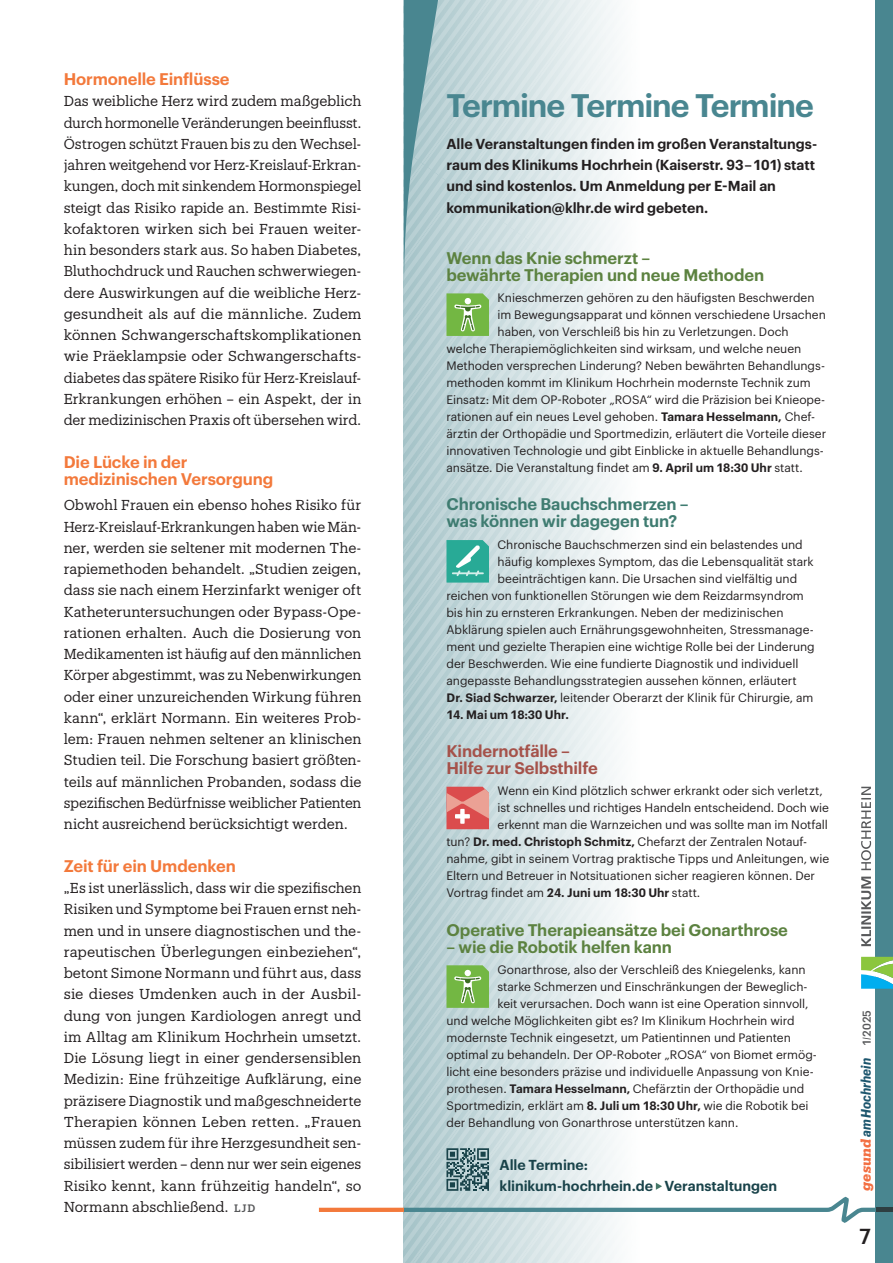
<style>
.page{position:relative;width:893px;height:1263px;background:#fff}
.page>*{position:absolute;margin:0;border:0;box-sizing:border-box;transform-origin:0 0}
.t1{font:600 31.95px "Graphik";letter-spacing:-.035em;color:#498690}
.t2{font:500 21.3px "Graphik";color:#231f20}
.t3{font:600 16.5px/17px "Graphik";letter-spacing:-.01em;color:#5c8240}
.t4{font:600 16.5px/17px "Graphik";letter-spacing:-.01em;color:#f3793b}
.t5{font:600 16.5px/17px "Graphik";letter-spacing:-.005em;color:#3f7c71}
.t6{font:600 16.5px/17px "Graphik";letter-spacing:-.01em;color:#a5524a}
.t7{font:14.1px/21.3px "Produkt";letter-spacing:-.01em;color:#231f20;text-align:justify}
.t8{font:600 14.1px/21.3px "Graphik";letter-spacing:-.005em;color:#231f20}
.t9{font:600 14.1px/21.3px "Graphik";letter-spacing:-.005em;color:#19434a}
.t10{font:italic 700 13.5px "Graphik Compact";color:#1d566e}
.t11{font:12px "Graphik";color:#231f20}
.t12{font:600 12px "Graphik";color:#231f20}
.s1{font-weight:500;font-size:10.65px;color:#57585a}
.s2{font-weight:600}
.s3{font-family:"Produkt";color:#f36f42}
.s4{font-family:"Graphik";font-weight:500;font-style:normal;font-size:11.25px;color:#57585a}
</style>
<div class="page">
<div style="left:404px;top:0;width:236px;height:1263px;background:linear-gradient(to right,#acc8cc,#fefefe)"></div>
<svg style="left:404px;top:0;width:36px;height:288px"></svg>
<hr style="left:319px;top:1208px;width:85px;height:4px;background:#f3793b">
<svg style="left:446px;top:293px;width:43px;height:43px"></svg>
<svg style="left:446px;top:540px;width:43px;height:43px"></svg>
<svg style="left:446px;top:787px;width:43px;height:42px"></svg>
<svg style="left:446px;top:965px;width:43px;height:43px"></svg>
<svg style="left:400px;top:1148px;width:476px;height:77px"></svg>
<div style="left:876px;top:0;width:17px;height:1263px;background:#498690"></div>
<svg style="left:861px;top:957px;width:32px;height:32px"></svg>
<svg style="left:861px;top:787px;width:10px;height:83px"></svg>
<svg style="left:861px;top:877px;width:10px;height:69px"></svg>
<hr style="left:876px;top:1208px;width:17px;height:4px;background:#2e3e41">
<h3 class="t4" style="left:64px;top:69px;width:167px">Hormonelle Einflüsse</h3>
<p class="t7" style="left:64px;top:90px;width:299px">Das weibliche Herz wird zudem maßgeblich durch hormonelle Veränderungen beeinflusst.<br>Östrogen schützt Frauen bis zu den Wechsel&shy;jahren weitgehend vor Herz-Kreislauf-Erkran&shy;kungen, doch mit sinkendem Hormonspiegel steigt das Risiko rapide an. Bestimmte Risi&shy;kofaktoren wirken sich bei Frauen weiter&shy;hin besonders stark aus. So haben Diabetes, Bluthochdruck und Rauchen schwerwiegen&shy;dere Auswirkungen auf die weibliche Herz&shy;gesundheit als auf die männliche. Zudem können Schwangerschaftskomplikationen wie Präeklampsie oder Schwangerschafts&shy;diabetes das spätere Risiko für Herz-Kreislauf-Erkrankungen erhöhen – ein Aspekt, der in der medizinischen Praxis oft übersehen wird.</p>
<h3 class="t4" style="left:64px;top:452px;width:211px">Die Lücke in der medizinischen Versorgung</h3>
<p class="t7" style="left:64px;top:494px;width:299px">Obwohl Frauen ein ebenso hohes Risiko für Herz-Kreislauf-Erkrankungen haben wie Män&shy;ner, werden sie seltener mit modernen The&shy;rapiemethoden behandelt. „Studien zeigen, dass sie nach einem Herzinfarkt weniger oft Katheteruntersuchungen oder Bypass-Ope&shy;rationen erhalten. Auch die Dosierung von Medikamenten ist häufig auf den männlichen Körper abgestimmt, was zu Nebenwirkungen oder einer unzureichenden Wirkung führen kann“, erklärt Normann. Ein weiteres Prob&shy;lem: Frauen nehmen seltener an klinischen Studien teil. Die Forschung basiert größten&shy;teils auf männlichen Probanden, sodass die spezifischen Bedürfnisse weiblicher Patienten nicht ausreichend berücksichtigt werden.</p>
<h3 class="t4" style="left:64px;top:856px;width:174px">Zeit für ein Umdenken</h3>
<p class="t7" style="left:64px;top:876px;width:299px">„Es ist unerlässlich, dass wir die spezifischen Risiken und Symptome bei Frauen ernst neh&shy;men und in unsere diagnostischen und the&shy;rapeutischen Überlegungen einbeziehen“, betont Simone Normann und führt aus, dass sie dieses Umdenken auch in der Ausbil&shy;dung von jungen Kardiologen anregt und im Alltag am Klinikum Hochrhein umsetzt.<br>Die Lösung liegt in einer gendersensiblen Medizin: Eine frühzeitige Aufklärung, eine präzisere Diagnostik und maßgeschneiderte Therapien können Leben retten. „Frauen müssen zudem für ihre Herzgesundheit sen&shy;sibilisiert werden – denn nur wer sein eigenes Risiko kennt, kann frühzeitig handeln“, so Normann abschließend. <span class="s1">LJD</span></p>
<h1 class="t1" style="left:446px;top:81px;width:369px">Termine Termine Termine</h1>
<p class="t8" style="left:446px;top:132px;width:372px">Alle Veranstaltungen finden im großen Veranstaltungs&shy;raum des Klinikums Hochrhein (Kaiserstr. 93 – 101) statt und sind kostenlos. Um Anmeldung per E-Mail an kommunikation@klhr.de wird gebeten.</p>
<h3 class="t3" style="left:446px;top:248px;width:319px">Wenn das Knie schmerzt –<br>bewährte Therapien und neue Methoden</h3>
<p class="t11" style="left:497px;top:289px;width:318px">Knieschmerzen gehören zu den häufigsten Beschwerden</p>
<p class="t11" style="left:497px;top:306px;width:330px">im Bewegungsapparat und können verschiedene Ursachen</p>
<p class="t11" style="left:497px;top:323px;width:293px">haben, von Verschleiß bis hin zu Verletzungen. Doch</p>
<p class="t11" style="left:446px;top:340px;width:356px">welche Therapiemöglichkeiten sind wirksam, und welche neuen</p>
<p class="t11" style="left:446px;top:357px;width:380px">Methoden versprechen Linderung? Neben bewährten Behandlungs-</p>
<p class="t11" style="left:446px;top:374px;width:366px">methoden kommt im Klinikum Hochrhein modernste Technik zum</p>
<p class="t11" style="left:446px;top:391px;width:380px">Einsatz: Mit dem OP-Roboter „ROSA“ wird die Präzision bei Knieope-</p>
<p class="t11" style="left:446px;top:408px;width:370px">rationen auf ein neues Level gehoben. <span class="s2">Tamara Hesselmann,</span> Chef-</p>
<p class="t11" style="left:446px;top:425px;width:381px">ärztin der Orthopädie und Sportmedizin, erläutert die Vorteile dieser</p>
<p class="t11" style="left:446px;top:442px;width:379px">innovativen Technologie und gibt Einblicke in aktuelle Behandlungs-</p>
<p class="t11" style="left:446px;top:459px;width:358px">ansätze. Die Veranstaltung findet am <span class="s2">9. April um 18:30 Uhr</span> statt.</p>
<h3 class="t5" style="left:446px;top:494px;width:244px">Chronische Bauchschmerzen – was können wir dagegen tun?</h3>
<p class="t11" style="left:497px;top:535px;width:307px">Chronische Bauchschmerzen sind ein belastendes und</p>
<p class="t11" style="left:497px;top:552px;width:318px">häufig komplexes Symptom, das die Lebensqualität stark</p>
<p class="t11" style="left:497px;top:569px;width:301px">beeinträchtigen kann. Die Ursachen sind vielfältig und</p>
<p class="t11" style="left:446px;top:586px;width:359px">reichen von funktionellen Störungen wie dem Reizdarmsyndrom</p>
<p class="t11" style="left:446px;top:603px;width:338px">bis hin zu ernsteren Erkrankungen. Neben der medizinischen</p>
<p class="t11" style="left:446px;top:620px;width:369px">Abklärung spielen auch Ernährungsgewohnheiten, Stressmanage-</p>
<p class="t11" style="left:446px;top:637px;width:370px">ment und gezielte Therapien eine wichtige Rolle bei der Linderung</p>
<p class="t11" style="left:446px;top:654px;width:353px">der Beschwerden. Wie eine fundierte Diagnostik und individuell</p>
<p class="t11" style="left:446px;top:671px;width:352px">angepasste Behandlungsstrategien aussehen können, erläutert</p>
<p class="t11" style="left:446px;top:688px;width:368px"><span class="s2">Dr. Siad Schwarzer,</span> leitender Oberarzt der Klinik für Chirurgie, am</p>
<p class="t12" style="left:446px;top:705px;width:124px">14. Mai um 18:30 Uhr.</p>
<h3 class="t6" style="left:446px;top:741px;width:153px">Kindernotfälle –<br>Hilfe zur Selbsthilfe</h3>
<p class="t11" style="left:497px;top:782px;width:327px">Wenn ein Kind plötzlich schwer erkrankt oder sich verletzt,</p>
<p class="t11" style="left:497px;top:799px;width:333px">ist schnelles und richtiges Handeln entscheidend. Doch wie</p>
<p class="t11" style="left:497px;top:816px;width:332px">erkennt man die Warnzeichen und was sollte man im Notfall</p>
<p class="t11" style="left:446px;top:833px;width:362px">tun? <span class="s2">Dr. med. Christoph Schmitz,</span> Chefarzt der Zentralen Notauf-</p>
<p class="t11" style="left:446px;top:850px;width:384px">nahme, gibt in seinem Vortrag praktische Tipps und Anleitungen, wie</p>
<p class="t11" style="left:446px;top:867px;width:370px">Eltern und Betreuer in Notsituationen sicher reagieren können. Der</p>
<p class="t11" style="left:446px;top:884px;width:255px">Vortrag findet am <span class="s2">24. Juni um 18:30 Uhr</span> statt.</p>
<h3 class="t3" style="left:446px;top:920px;width:343px">Operative Therapieansätze bei Gonarthrose</h3>
<h3 class="t3" style="left:446px;top:937px;width:227px">– wie die Robotik helfen kann</h3>
<p class="t11" style="left:497px;top:960px;width:310px">Gonarthrose, also der Verschleiß des Kniegelenks, kann</p>
<p class="t11" style="left:497px;top:977px;width:312px">starke Schmerzen und Einschränkungen der Beweglich-</p>
<p class="t11" style="left:497px;top:994px;width:313px">keit verursachen. Doch wann ist eine Operation sinnvoll,</p>
<p class="t11" style="left:446px;top:1011px;width:350px">und welche Möglichkeiten gibt es? Im Klinikum Hochrhein wird</p>
<p class="t11" style="left:446px;top:1028px;width:346px">modernste Technik eingesetzt, um Patientinnen und Patienten</p>
<p class="t11" style="left:446px;top:1045px;width:372px">optimal zu behandeln. Der OP-Roboter „ROSA“ von Biomet ermög-</p>
<p class="t11" style="left:446px;top:1062px;width:369px">licht eine besonders präzise und individuelle Anpassung von Knie-</p>
<p class="t11" style="left:446px;top:1079px;width:359px">prothesen. <span class="s2">Tamara Hesselmann,</span> Chefärztin der Orthopädie und</p>
<p class="t11" style="left:446px;top:1096px;width:364px">Sportmedizin, erklärt am <span class="s2">8. Juli um 18:30 Uhr,</span> wie die Robotik bei</p>
<p class="t11" style="left:446px;top:1113px;width:293px">der Behandlung von Gonarthrose unterstützen kann.</p>
<p class="t9" style="left:500px;top:1152px;width:279px">Alle Termine:<br>klinikum-hochrhein.de Veranstaltungen</p>
<p class="t10" style="left:856px;top:1191px;width:182px;rotate:-90deg"><span class="s3">gesund</span> am Hochrhein <span class="s4">1 2025</span></p>
<h2 class="t2" style="left:859px;top:1220px;width:14px">7</h2>
</div>
